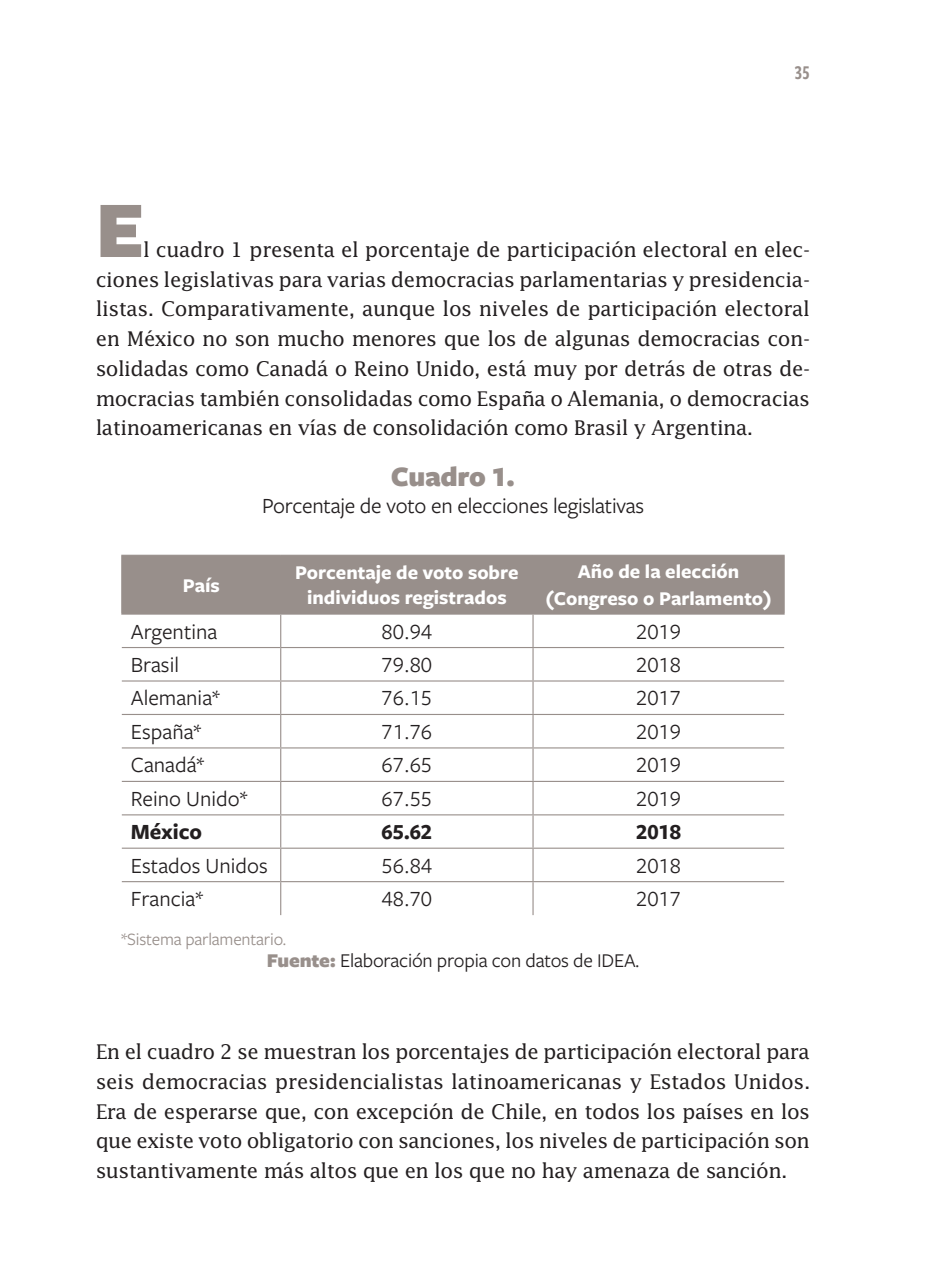
<style>
.page{position:relative;width:925px;height:1276px;background:#fff}
.page>*{position:absolute;margin:0;border:0;box-sizing:border-box;transform-origin:0 0}
.t1{font:900 83.25px "Freight Sans Pro";color:#988f8b}
.t2{font:900 29.25px "Freight Sans Pro";letter-spacing:-.01em;color:#988f8b}
.t3{font:22.5px "Freight Sans Pro";color:#231f20}
.t4{font:700 22.5px "Freight Sans Pro";color:#231f20}
.t5{font:20.25px/29.7px "Lucida Std";letter-spacing:-.025em;color:#231f20;text-align:justify}
.t6{font:700 20.25px/24.3px "Freight Sans Pro";color:#fff;text-align:center}
.t7{font:20.25px "Freight Sans Pro";letter-spacing:-.01em;color:#231f20}
.t8{font:20.25px "Freight Sans Cmp Pro Semi";color:#988f8b}
.t9{font:18px "Freight Sans Pro";letter-spacing:-.01em;color:#988f8b}
.s1{font-weight:900;color:#988f8b}
</style>
<div class="page">
<div style="left:122px;top:556px;width:661px;height:57px;background:#988f8b"></div>
<hr style="left:121px;top:556px;width:1px;height:57px;background:#988f8b">
<hr style="left:121px;top:555px;width:160px;height:1px;background:#988f8b">
<hr style="left:280px;top:556px;width:1px;height:57px;background:#988f8b">
<hr style="left:281px;top:555px;width:252px;height:1px;background:#988f8b">
<hr style="left:532px;top:556px;width:1px;height:57px;background:#988f8b">
<hr style="left:533px;top:555px;width:252px;height:1px;background:#988f8b">
<hr style="left:783px;top:556px;width:2px;height:57px;background:#988f8b">
<hr style="left:121px;top:613px;width:160px;height:1px;background:#988f8b">
<hr style="left:280px;top:614px;width:1px;height:33px;background:#988f8b">
<hr style="left:281px;top:613px;width:252px;height:1px;background:#988f8b">
<hr style="left:532px;top:614px;width:1px;height:33px;background:#988f8b">
<hr style="left:533px;top:613px;width:252px;height:1px;background:#988f8b">
<hr style="left:122px;top:647px;width:159px;height:1px;background:#988f8b">
<hr style="left:280px;top:648px;width:1px;height:32px;background:#988f8b">
<hr style="left:281px;top:647px;width:252px;height:1px;background:#988f8b">
<hr style="left:532px;top:648px;width:1px;height:32px;background:#988f8b">
<hr style="left:533px;top:647px;width:251px;height:1px;background:#988f8b">
<hr style="left:122px;top:680px;width:159px;height:1px;background:#988f8b">
<hr style="left:122px;top:714px;width:159px;height:1px;background:#988f8b">
<hr style="left:122px;top:747px;width:159px;height:1px;background:#988f8b">
<hr style="left:280px;top:681px;width:1px;height:33px;background:#988f8b">
<hr style="left:280px;top:715px;width:1px;height:32px;background:#988f8b">
<hr style="left:280px;top:748px;width:1px;height:33px;background:#988f8b">
<hr style="left:281px;top:680px;width:252px;height:1px;background:#988f8b">
<hr style="left:281px;top:714px;width:252px;height:1px;background:#988f8b">
<hr style="left:281px;top:747px;width:252px;height:1px;background:#988f8b">
<hr style="left:532px;top:681px;width:1px;height:33px;background:#988f8b">
<hr style="left:532px;top:715px;width:1px;height:32px;background:#988f8b">
<hr style="left:532px;top:748px;width:1px;height:33px;background:#988f8b">
<hr style="left:533px;top:680px;width:251px;height:1px;background:#988f8b">
<hr style="left:533px;top:714px;width:251px;height:1px;background:#988f8b">
<hr style="left:533px;top:747px;width:251px;height:1px;background:#988f8b">
<hr style="left:122px;top:781px;width:159px;height:1px;background:#988f8b">
<hr style="left:280px;top:782px;width:1px;height:32px;background:#988f8b">
<hr style="left:281px;top:781px;width:252px;height:1px;background:#988f8b">
<hr style="left:532px;top:782px;width:1px;height:32px;background:#988f8b">
<hr style="left:533px;top:781px;width:251px;height:1px;background:#988f8b">
<hr style="left:122px;top:814px;width:159px;height:1px;background:#988f8b">
<hr style="left:280px;top:815px;width:1px;height:32px;background:#988f8b">
<hr style="left:281px;top:814px;width:252px;height:1px;background:#988f8b">
<hr style="left:532px;top:815px;width:1px;height:32px;background:#988f8b">
<hr style="left:533px;top:814px;width:251px;height:1px;background:#988f8b">
<hr style="left:122px;top:847px;width:159px;height:1px;background:#988f8b">
<hr style="left:280px;top:848px;width:1px;height:33px;background:#988f8b">
<hr style="left:281px;top:847px;width:252px;height:1px;background:#988f8b">
<hr style="left:532px;top:848px;width:1px;height:33px;background:#988f8b">
<hr style="left:533px;top:847px;width:251px;height:1px;background:#988f8b">
<hr style="left:122px;top:881px;width:159px;height:1px;background:#988f8b">
<hr style="left:280px;top:882px;width:1px;height:33px;background:#988f8b">
<hr style="left:281px;top:881px;width:252px;height:1px;background:#988f8b">
<hr style="left:532px;top:882px;width:1px;height:33px;background:#988f8b">
<hr style="left:533px;top:881px;width:251px;height:1px;background:#988f8b">
<p class="t8" style="left:794px;top:58px;width:17px">35</p>
<h1 class="t1" style="left:96px;top:172px;width:50px">E</h1>
<p class="t5" style="left:96px;top:234px;width:716px;text-indent:48px">l cuadro 1 presenta el porcentaje de participación electoral en elec&shy;ciones legislativas para varias democracias parlamentarias y presidencia&shy;listas. Comparativamente, aunque los niveles de participación electoral en México no son mucho menores que los de algunas democracias con&shy;solidadas como Canadá o Reino Unido, está muy por detrás de otras de&shy;mocracias también consolidadas como España o Alemania, o democracias latinoamericanas en vías de consolidación como Brasil y Argentina.</p>
<h2 class="t2" style="left:391px;top:456px;width:126px">Cuadro 1.</h2>
<p class="t3" style="left:262px;top:490px;width:384px">Porcentaje de voto en elecciones legislativas</p>
<p class="t6" style="left:183px;top:572px;width:38px">País</p>
<p class="t6" style="left:295px;top:560px;width:225px">Porcentaje de voto sobre individuos registrados</p>
<p class="t6" style="left:545px;top:557px;width:228px;line-height:27px">Año de la elección (Congreso o Parlamento)</p>
<p class="t3" style="left:131px;top:616px;width:88px">Argentina</p>
<p class="t3" style="left:381px;top:616px;width:52px">80.94</p>
<p class="t3" style="left:636px;top:616px;width:46px">2019</p>
<p class="t3" style="left:131px;top:649px;width:50px">Brasil</p>
<p class="t3" style="left:381px;top:649px;width:52px">79.80</p>
<p class="t3" style="left:636px;top:649px;width:46px">2018</p>
<p class="t3" style="left:131px;top:683px;width:91px">Alemania*</p>
<p class="t3" style="left:381px;top:683px;width:52px">76.15</p>
<p class="t3" style="left:636px;top:683px;width:46px">2017</p>
<p class="t3" style="left:131px;top:716px;width:72px">España*</p>
<p class="t3" style="left:381px;top:716px;width:52px">71.76</p>
<p class="t3" style="left:636px;top:716px;width:46px">2019</p>
<p class="t3" style="left:131px;top:750px;width:75px">Canadá*</p>
<p class="t3" style="left:381px;top:750px;width:52px">67.65</p>
<p class="t3" style="left:636px;top:750px;width:46px">2019</p>
<p class="t3" style="left:131px;top:783px;width:118px">Reino Unido*</p>
<p class="t3" style="left:381px;top:783px;width:52px">67.55</p>
<p class="t3" style="left:636px;top:783px;width:46px">2019</p>
<p class="t4" style="left:131px;top:816px;width:73px">México</p>
<p class="t4" style="left:381px;top:816px;width:52px">65.62</p>
<p class="t4" style="left:636px;top:816px;width:46px">2018</p>
<p class="t3" style="left:131px;top:850px;width:138px">Estados Unidos</p>
<p class="t3" style="left:381px;top:850px;width:52px">56.84</p>
<p class="t3" style="left:636px;top:850px;width:46px">2018</p>
<p class="t3" style="left:131px;top:883px;width:74px">Francia*</p>
<p class="t3" style="left:381px;top:883px;width:52px">48.70</p>
<p class="t3" style="left:636px;top:883px;width:46px">2017</p>
<p class="t9" style="left:121px;top:927px;width:166px">*Sistema parlamentario.</p>
<p class="t7" style="left:267px;top:947px;width:374px"><span class="s1">Fuente:</span> Elaboración propia con datos de IDEA.</p>
<p class="t5" style="left:96px;top:1036px;width:716px">En el cuadro 2 se muestran los porcentajes de participación electoral para seis democracias presidencialistas latinoamericanas y Estados Unidos.<br>Era de esperarse que, con excepción de Chile, en todos los países en los que existe voto obligatorio con sanciones, los niveles de participación son sustantivamente más altos que en los que no hay amenaza de sanción.</p>
</div>
